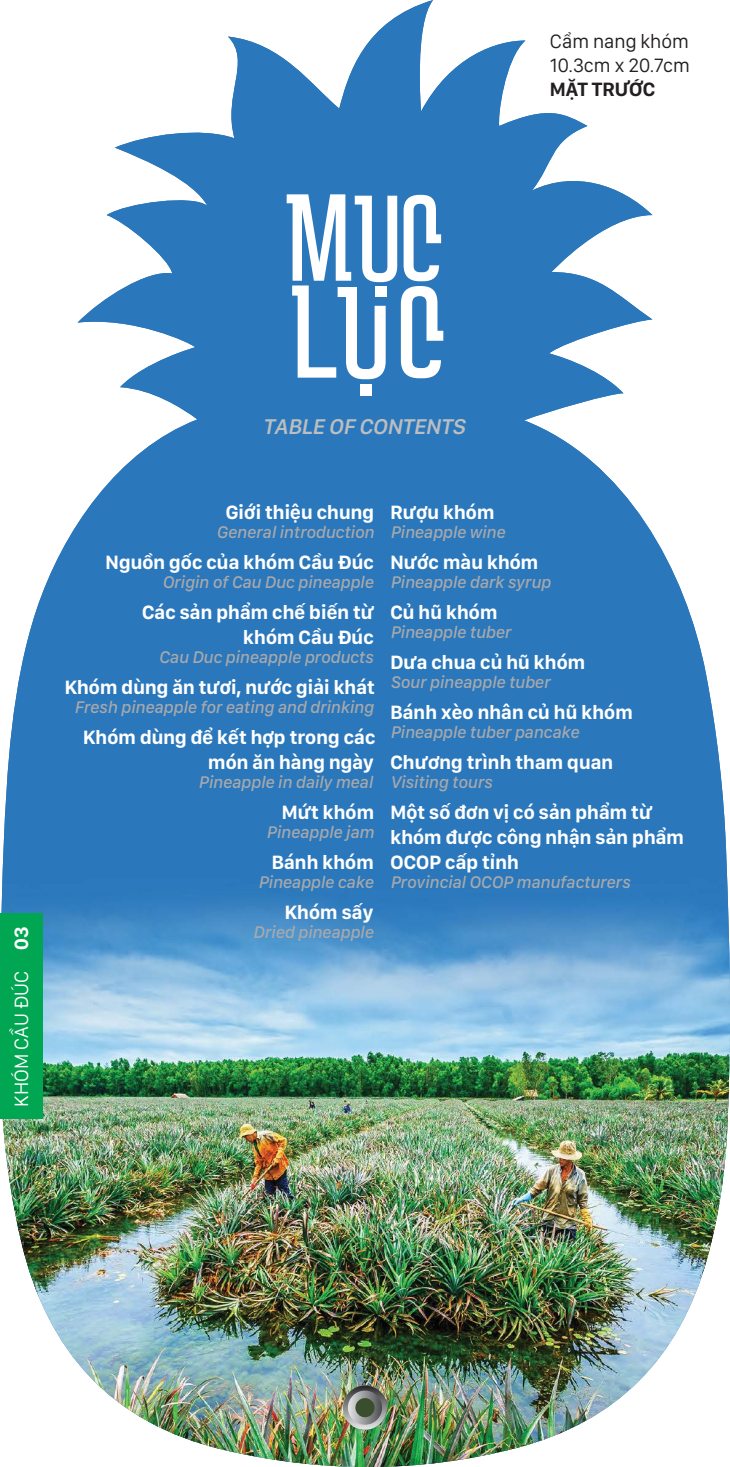
<style>
.page{position:relative;width:730px;height:1467px;background:#fff}
.page>*{position:absolute;margin:0;border:0;box-sizing:border-box;transform-origin:0 0}
.t1{font:italic 600 22.25px "San Francisco Display";color:#bcbec0}
.t2{font:700 20px/25px "San Francisco Text";letter-spacing:-.025em;color:#fff;text-align:right}
.t3{font:20px/24px "San Francisco Display";color:#231f20}
.t4{font:20px "San Francisco Display";color:#fff}
.t5{font:700 20px "San Francisco Display";color:#231f20}
.t6{font:700 20px "San Francisco Display";color:#fff}
.t7{font:italic 500 17.5px "San Francisco Text";letter-spacing:-.025em;color:#a7a9ac}
</style>
<div class="page">
<img style="left:1px;top:0;width:729px;height:1467px">
<div style="left:0;top:913px;width:43px;height:206px;background:#00a651"></div>
<svg style="left:343px;top:1386px;width:44px;height:44px;background:#808879"></svg>
<svg style="left:287px;top:194px;width:156px;height:185px"></svg>
<div style="left:375px;top:286px;width:12px;height:11px;background:#fff"></div>
<div style="left:361px;top:384px;width:11px;height:12px;background:#fff"></div>
<p class="t3" style="left:550px;top:29px;width:142px">Cẩm nang khóm<br>10.3cm x 20.7cm</p>
<p class="t5" style="left:550px;top:76px;width:107px">MẶT TRƯỚC</p>
<p class="t6" style="left:9px;top:950px;width:25px;rotate:-90deg">03</p>
<p class="t4" style="left:9px;top:1106px;width:137px;rotate:-90deg">KHÓM CẦU ĐÚC</p>
<p class="t1" style="left:263px;top:412px;width:208px">TABLE OF CONTENTS</p>
<p class="t2" style="left:225px;top:499px;width:150px">Giới thiệu chung</p>
<p class="t2" style="left:105px;top:549px;width:270px">Nguồn gốc của khóm Cầu Đúc</p>
<p class="t2" style="left:142px;top:599px;width:234px">Các sản phẩm chế biến từ khóm Cầu Đúc</p>
<p class="t2" style="left:64px;top:674px;width:312px">Khóm dùng ăn tươi, nước giải khát</p>
<p class="t2" style="left:83px;top:724px;width:294px">Khóm dùng để kết hợp trong các món ăn hàng ngày</p>
<p class="t7" style="left:216px;top:521px;width:159px">General introduction</p>
<p class="t7" style="left:162px;top:571px;width:213px">Origin of Cau Duc pineapple</p>
<p class="t7" style="left:159px;top:646px;width:216px">Cau Duc pineapple products</p>
<p class="t7" style="left:74px;top:696px;width:301px">Fresh pineapple for eating and drinking</p>
<p class="t7" style="left:198px;top:771px;width:176px">Pineapple in daily meal</p>
<p class="t2" style="left:281px;top:799px;width:94px">Mứt khóm</p>
<p class="t2" style="left:271px;top:849px;width:104px">Bánh khóm</p>
<p class="t7" style="left:266px;top:821px;width:109px">Pineapple jam</p>
<p class="t7" style="left:258px;top:871px;width:117px">Pineapple cake</p>
<p class="t2" style="left:285px;top:899px;width:91px">Khóm sấy</p>
<p class="t7" style="left:253px;top:921px;width:122px">Dried pineapple</p>
<p class="t2" style="left:390px;top:499px;width:106px">Rượu khóm</p>
<p class="t2" style="left:390px;top:549px;width:150px">Nước màu khóm</p>
<p class="t7" style="left:390px;top:521px;width:117px">Pineapple wine</p>
<p class="t7" style="left:390px;top:571px;width:162px">Pineapple dark syrup</p>
<p class="t2" style="left:390px;top:599px;width:109px">Củ hũ khóm</p>
<p class="t2" style="left:390px;top:649px;width:197px">Dưa chua củ hũ khóm</p>
<p class="t2" style="left:390px;top:699px;width:244px">Bánh xèo nhân củ hũ khóm</p>
<p class="t2" style="left:390px;top:749px;width:225px">Chương trình tham quan</p>
<p class="t2" style="left:390px;top:799px;width:264px">Một số đơn vị có sản phẩm từ</p>
<p class="t2" style="left:390px;top:849px;width:131px">OCOP cấp tỉnh</p>
<p class="t7" style="left:390px;top:621px;width:122px">Pineapple tuber</p>
<p class="t7" style="left:390px;top:671px;width:162px">Sour pineapple tuber</p>
<p class="t7" style="left:390px;top:721px;width:191px">Pineapple tuber pancake</p>
<p class="t7" style="left:390px;top:771px;width:104px">Visiting tours</p>
<p class="t2" style="left:390px;top:824px;width:296px">khóm được công nhận sản phẩm</p>
<p class="t7" style="left:390px;top:871px;width:242px">Provincial OCOP manufacturers</p>
</div>
